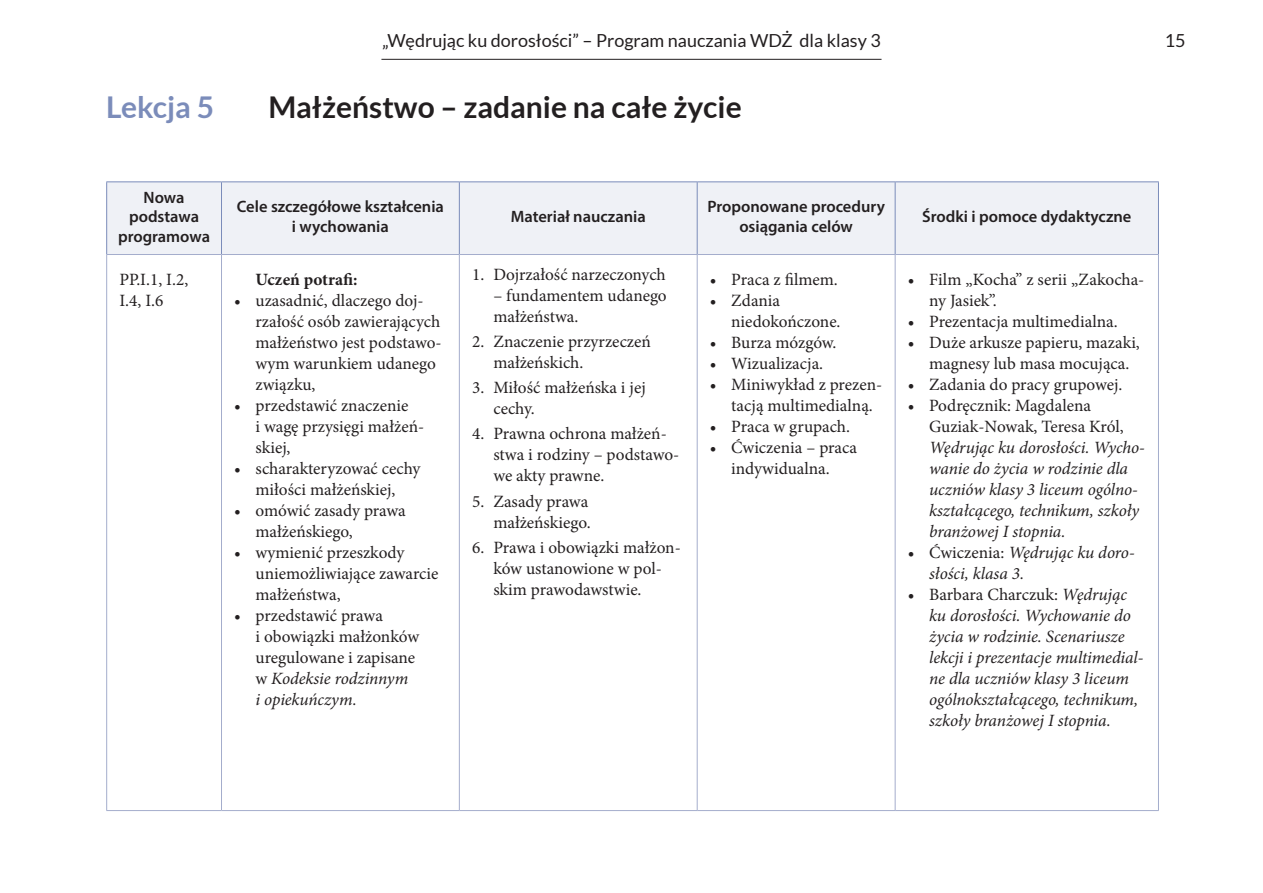
<style>
.page{position:relative;width:1263px;height:893px;background:#fff}
.page>*{position:absolute;margin:0;border:0;box-sizing:border-box;transform-origin:0 0}
.t1{font:700 30px "Lato";color:#231f20}
.t2{font:700 30px "Lato";letter-spacing:-.01em;color:#7b8cba}
.t3{font:18px "Lato";color:#231f20}
.t4{font:17.25px/21px "Minion Pro";color:#231f20}
.t5{font:italic 17.25px/21px "Minion Pro";letter-spacing:-.005em;color:#231f20}
.t6{font:700 17.25px "Minion Pro";letter-spacing:-.005em;color:#231f20}
.t7{font:600 16.5px/19.5px "Myriad Pro";color:#231f20;text-align:center}
.s1{font-style:normal}
.s2{font-style:italic}
</style>
<div class="page">
<hr style="left:381px;top:59px;width:500px;height:1px;background:#231f20">
<div style="left:107px;top:182px;width:1051px;height:72px;background:#eff1f6"></div>
<hr style="left:221px;top:182px;width:1px;height:72px;background:#7b8cba">
<hr style="left:459px;top:182px;width:1px;height:72px;background:#7b8cba">
<hr style="left:697px;top:182px;width:1px;height:72px;background:#7b8cba">
<hr style="left:895px;top:182px;width:1px;height:72px;background:#7b8cba">
<hr style="left:221px;top:255px;width:1px;height:555px;background:#a4adcc">
<hr style="left:459px;top:255px;width:1px;height:555px;background:#a4adcc">
<hr style="left:697px;top:255px;width:1px;height:555px;background:#a4adcc">
<hr style="left:895px;top:255px;width:1px;height:555px;background:#a4adcc">
<hr style="left:106px;top:181px;width:115px;height:1px;background:#7b8cba">
<hr style="left:106px;top:182px;width:1px;height:72px;background:#7b8cba">
<hr style="left:221px;top:181px;width:238px;height:1px;background:#7b8cba">
<hr style="left:459px;top:181px;width:238px;height:1px;background:#7b8cba">
<hr style="left:697px;top:181px;width:198px;height:1px;background:#7b8cba">
<hr style="left:895px;top:181px;width:264px;height:1px;background:#7b8cba">
<hr style="left:1158px;top:182px;width:1px;height:72px;background:#7b8cba">
<hr style="left:106px;top:254px;width:115px;height:1px;background:#a4adcc">
<hr style="left:106px;top:255px;width:1px;height:555px;background:#a4adcc">
<hr style="left:221px;top:254px;width:238px;height:1px;background:#a4adcc">
<hr style="left:459px;top:254px;width:238px;height:1px;background:#a4adcc">
<hr style="left:697px;top:254px;width:198px;height:1px;background:#a4adcc">
<hr style="left:895px;top:254px;width:264px;height:1px;background:#a4adcc">
<hr style="left:1158px;top:255px;width:1px;height:555px;background:#a4adcc">
<hr style="left:106px;top:810px;width:115px;height:1px;background:#a4adcc">
<hr style="left:221px;top:810px;width:238px;height:1px;background:#a4adcc">
<hr style="left:459px;top:810px;width:238px;height:1px;background:#a4adcc">
<hr style="left:697px;top:810px;width:198px;height:1px;background:#a4adcc">
<hr style="left:895px;top:810px;width:264px;height:1px;background:#a4adcc">
<p class="t3" style="left:382px;top:31px;width:500px">„Wędrując ku dorosłości” – Program nauczania WDŻ dla klasy 3</p>
<p class="t3" style="left:1165px;top:31px;width:22px">15</p>
<h1 class="t2" style="left:106px;top:90px;width:109px">Lekcja 5</h1>
<h1 class="t1" style="left:268px;top:90px;width:475px">Małżeństwo – zadanie na całe życie</h1>
<p class="t7" style="left:118px;top:187px;width:93px">Nowa podstawa programowa</p>
<p class="t7" style="left:237px;top:197px;width:209px">Cele szczegółowe kształcenia i wychowania</p>
<p class="t7" style="left:511px;top:207px;width:136px">Materiał nauczania</p>
<p class="t7" style="left:707px;top:197px;width:179px">Proponowane procedury osiągania celów</p>
<p class="t7" style="left:922px;top:207px;width:211px">Środki i pomoce dydaktyczne</p>
<p class="t4" style="left:119px;top:269px;width:70px">PP.I.1, I.2,<br>I.4, I.6</p>
<p class="t6" style="left:255px;top:267px;width:103px">Uczeń potrafi:</p>
<p class="t4" style="left:472px;top:264px;width:195px">1. Dojrzałość narzeczonych</p>
<p class="t4" style="left:493px;top:285px;width:175px">– fundamentem udanego małżeństwa.</p>
<p class="t4" style="left:493px;top:331px;width:159px;text-indent:-21px">2. Znaczenie przyrzeczeń małżeńskich.</p>
<p class="t4" style="left:493px;top:377px;width:154px;text-indent:-21px">3. Miłość małżeńska i jej cechy.</p>
<p class="t4" style="left:493px;top:423px;width:187px;text-indent:-21px">4. Prawna ochrona małżeń&shy;stwa i rodziny – podstawo&shy;we akty prawne.</p>
<p class="t4" style="left:472px;top:491px;width:120px;text-align:right">5. Zasady prawa małżeńskiego.</p>
<p class="t4" style="left:493px;top:537px;width:189px;text-indent:-21px">6. Prawa i obowiązki małżon&shy;ków ustanowione w pol&shy;skim prawodawstwie.</p>
<p class="t4" style="left:929px;top:269px;width:217px;text-indent:-21px">• Film „Kocha” z serii „Zakocha&shy;ny Jasiek”.</p>
<p class="t4" style="left:908px;top:311px;width:211px">• Prezentacja multimedialna.</p>
<p class="t4" style="left:929px;top:332px;width:212px;text-indent:-21px">• Duże arkusze papieru, mazaki, magnesy lub masa mocująca.</p>
<p class="t4" style="left:908px;top:374px;width:216px">• Zadania do pracy grupowej.</p>
<p class="t4" style="left:929px;top:395px;width:196px;text-indent:-21px">• Podręcznik: Magdalena<br>Guziak-Nowak, Teresa Król,</p>
<p class="t5" style="left:929px;top:437px;width:217px">Wędrując ku dorosłości. Wycho&shy;wanie do życia w rodzinie dla uczniów klasy 3 liceum ogólno&shy;kształcącego, technikum, szkoły branżowej I stopnia.</p>
<p class="t5" style="left:929px;top:542px;width:207px;text-indent:-21px"><span class="s1">• Ćwiczenia:</span> Wędrując ku doro&shy;słości, klasa 3.</p>
<p class="t5" style="left:929px;top:584px;width:216px;text-indent:-21px"><span class="s1">• Barbara Charczuk:</span> Wędrując ku dorosłości. Wychowanie do życia w rodzinie. Scenariusze lekcji i prezentacje multimedial&shy;ne dla uczniów klasy 3 liceum ogólnokształcącego, technikum, szkoły branżowej I stopnia.</p>
<p class="t4" style="left:710px;top:269px;width:129px">• Praca z filmem.</p>
<p class="t4" style="left:731px;top:290px;width:111px;text-indent:-21px">• Zdania niedokończone.</p>
<p class="t4" style="left:710px;top:332px;width:128px">• Burza mózgów.</p>
<p class="t4" style="left:710px;top:353px;width:115px">• Wizualizacja.</p>
<p class="t4" style="left:731px;top:374px;width:153px;text-indent:-21px">• Miniwykład z prezen&shy;tacją multimedialną.</p>
<p class="t4" style="left:710px;top:416px;width:142px">• Praca w grupach.</p>
<p class="t4" style="left:710px;top:437px;width:149px;text-align:center">• Ćwiczenia – praca indywidualna.</p>
<p class="t4" style="left:255px;top:290px;width:188px;text-indent:-21px">• uzasadnić, dlaczego doj&shy;rzałość osób zawierających małżeństwo jest podstawo&shy;wym warunkiem udanego związku,</p>
<p class="t4" style="left:255px;top:395px;width:170px;text-indent:-21px">• przedstawić znaczenie<br>i wagę przysięgi małżeń&shy;skiej,</p>
<p class="t4" style="left:234px;top:458px;width:188px;text-align:center">• scharakteryzować cechy miłości małżeńskiej,</p>
<p class="t4" style="left:255px;top:500px;width:152px;text-indent:-21px">• omówić zasady prawa małżeńskiego,</p>
<p class="t4" style="left:255px;top:542px;width:184px;text-indent:-21px">• wymienić przeszkody uniemożliwiające zawarcie małżeństwa,</p>
<p class="t4" style="left:255px;top:605px;width:165px;text-indent:-21px">• przedstawić prawa<br>i obowiązki małżonków uregulowane i zapisane w <span class="s2">Kodeksie rodzinnym<br>i opiekuńczym.</span></p>
</div>
